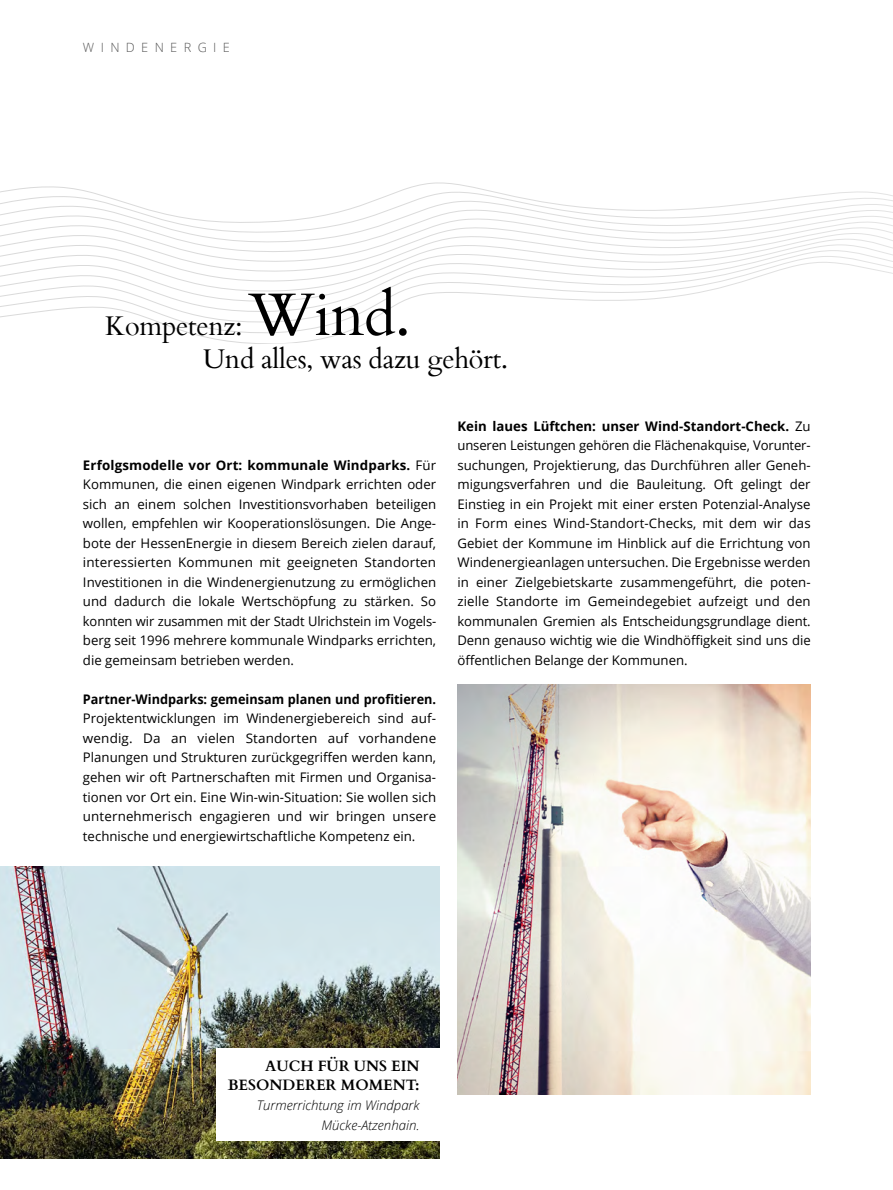
<style>
.page{position:relative;width:893px;height:1190px;background:#fff}
.page>*{position:absolute;margin:0;border:0;box-sizing:border-box;transform-origin:0 0}
.Einf__Abs{font:60px "Cardo";color:#000}
.Einf__Abs-2{font:27px "Cardo";letter-spacing:-.01em;color:#000}
.t1{font:700 15px "Cardo";color:#000}
.t2{font:13.2px/19.5px "Open Sans";color:#000;text-align:justify}
.t3{font:italic 300 13.2px "Open Sans";color:#000}
.Einf__Abs-3{font:300 12.75px "Open Sans";letter-spacing:.5em;color:#565656}
.s1{font-weight:700}
</style>
<div class="page">
<img style="left:0;top:866px;width:439px;height:292px">
<div style="left:216px;top:1047px;width:252px;height:93px;background:#fff"></div>
<img style="left:457px;top:684px;width:353px;height:410px">
<svg style="left:0;top:182px;width:892px;height:162px"></svg>
<p class="Einf__Abs-3" style="left:83px;top:39px;width:148px">WINDENERGIE</p>
<p class="Einf__Abs" style="left:248px;top:277px;width:163px">Wind.</p>
<p class="Einf__Abs-2" style="left:203px;top:342px;width:306px">Und alles, was dazu gehört.</p>
<p class="Einf__Abs-2" style="left:105px;top:309px;width:138px">Kompetenz:</p>
<p class="t2" style="left:83px;top:455px;width:354px"><span class="s1">Erfolgsmodelle vor Ort: kommunale Windparks.</span> Für Kommunen, die einen eigenen Windpark errichten oder sich an einem solchen Investitionsvorhaben beteiligen wollen, empfehlen wir Kooperationslösungen. Die Ange&shy;bote der HessenEnergie in diesem Bereich zielen darauf, interessierten Kommunen mit geeigneten Standorten Investitionen in die Windenergienutzung zu ermöglichen und dadurch die lokale Wertschöpfung zu stärken. So konnten wir zusammen mit der Stadt Ulrichstein im Vogels&shy;berg seit 1996 mehrere kommunale Windparks errichten, die gemeinsam betrieben werden.</p>
<p class="t2" style="left:83px;top:689px;width:354px"><span class="s1">Partner-Windparks: gemeinsam planen und profitieren.<br></span>Projektentwicklungen im Windenergiebereich sind auf&shy;wendig. Da an vielen Standorten auf vorhandene Planungen und Strukturen zurückgegriffen werden kann, gehen wir oft Partnerschaften mit Firmen und Organisa&shy;tionen vor Ort ein. Eine Win-win-Situation: Sie wollen sich unternehmerisch engagieren und wir bringen unsere technische und energiewirtschaftliche Kompetenz ein.</p>
<p class="t2" style="left:457px;top:416px;width:354px"><span class="s1">Kein laues Lüftchen: unser Wind-Standort-Check.</span> Zu unseren Leistungen gehören die Flächenakquise, Vorunter&shy;suchungen, Projektierung, das Durchführen aller Geneh&shy;migungsverfahren und die Bauleitung. Oft gelingt der Einstieg in ein Projekt mit einer ersten Potenzial-Analyse in Form eines Wind-Standort-Checks, mit dem wir das Gebiet der Kommune im Hinblick auf die Errichtung von Windenergieanlagen untersuchen. Die Ergebnisse werden in einer Zielgebietskarte zusammengeführt, die poten&shy;zielle Standorte im Gemeindegebiet aufzeigt und den kommunalen Gremien als Entscheidungsgrundlage dient.<br>Denn genauso wichtig wie die Windhöffigkeit sind uns die öffentlichen Belange der Kommunen.</p>
<p class="t1" style="left:265px;top:1053px;width:156px">AUCH FÜR UNS EIN</p>
<p class="t1" style="left:228px;top:1073px;width:193px">BESONDERER MOMENT:</p>
<p class="t3" style="left:257px;top:1095px;width:164px">Turmerrichtung im Windpark</p>
<p class="t3" style="left:321px;top:1115px;width:100px">Mücke-Atzenhain.</p>
</div>
